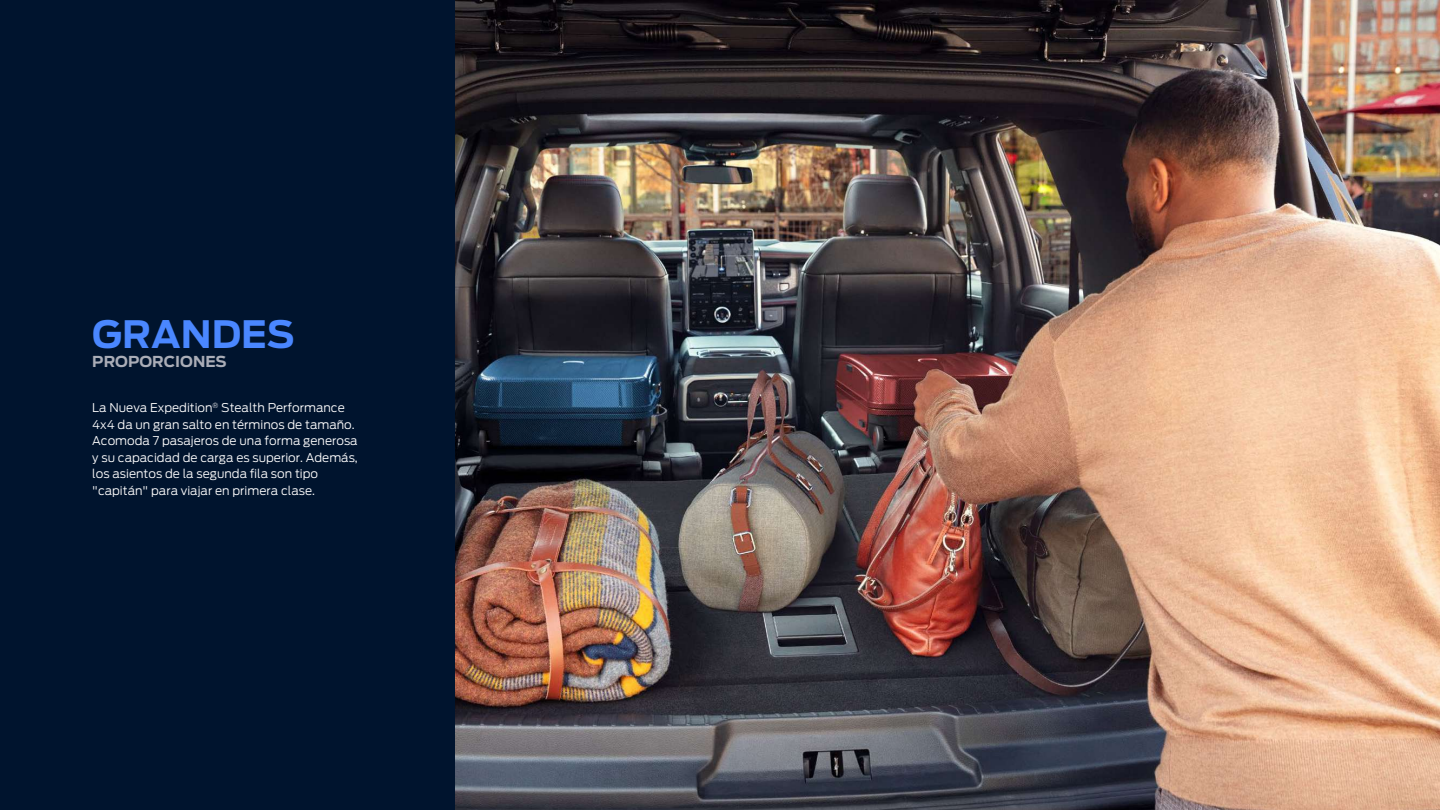
<style>
.page{position:relative;width:1440px;height:810px;background:#fff}
.page>*{position:absolute;margin:0;border:0;box-sizing:border-box;transform-origin:0 0}
.t1{font:700 37.5px "Ford Antenna";color:#4a87ff}
.t2{font:700 15px "Ford Antenna";color:#aaadb7}
.t3{font:300 12px/16.5px "Ford Antenna";color:#fff}
</style>
<div class="page">
<div style="left:0;top:0;width:455px;height:810px;background:#00142e"></div>
<img style="left:455px;top:0;width:985px;height:810px">
<h1 class="t1" style="left:92px;top:300px;width:204px">GRANDES</h1>
<p class="t2" style="left:92px;top:348px;width:136px">PROPORCIONES</p>
<p class="t3" style="left:92px;top:398px;width:267px">La Nueva Expedition<sup>®</sup> Stealth Performance 4x4 da un gran salto en términos de tamaño.<br>Acomoda 7 pasajeros de una forma generosa y su capacidad de carga es superior. Además, los asientos de la segunda fila son tipo "capitán" para viajar en primera clase.</p>
</div>
